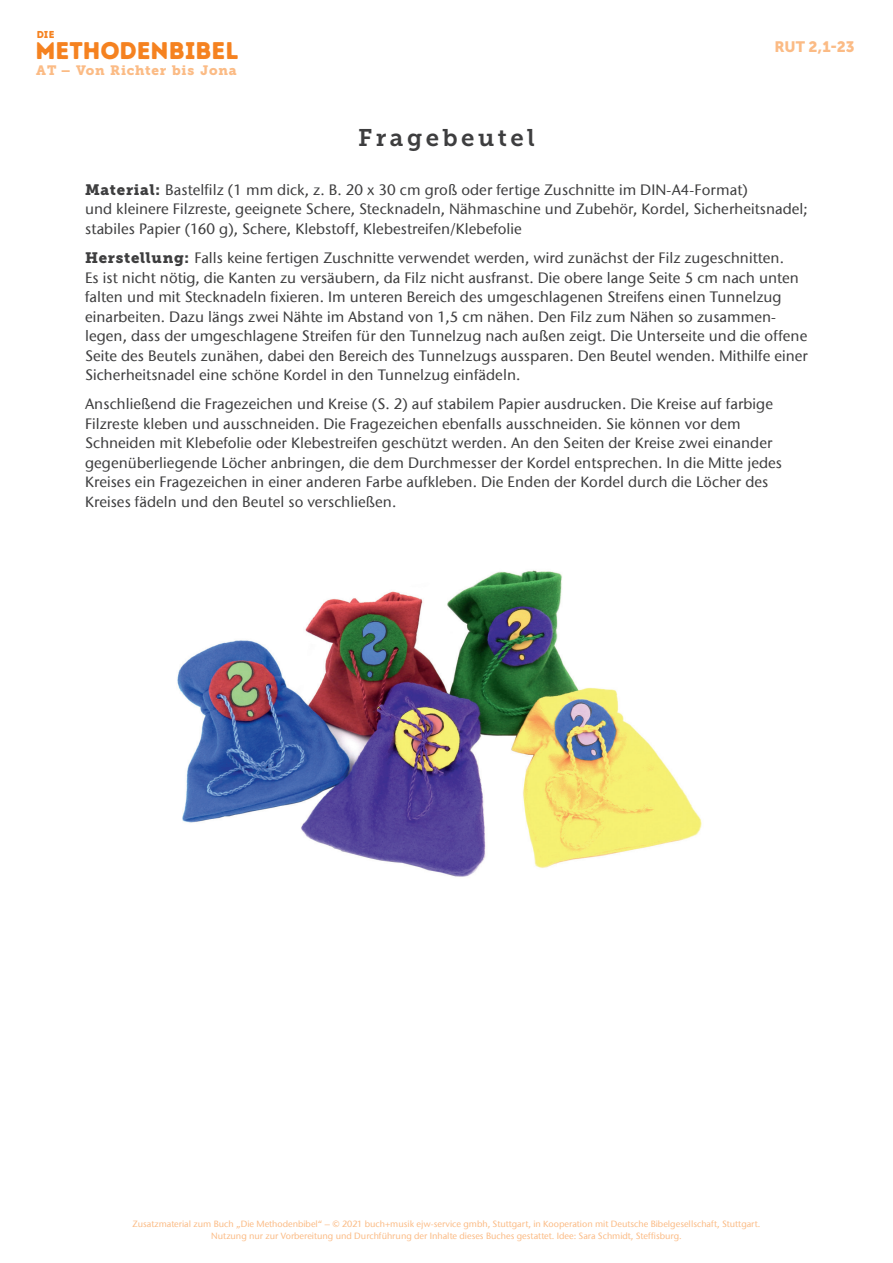
<style>
.page{position:relative;width:893px;height:1263px;background:#fff}
.page>*{position:absolute;margin:0;border:0;box-sizing:border-box;transform-origin:0 0}
.t1{font:24.15px "Intro Rust Base";color:#f58220}
.t2{font:24px "Museo Slab 700";letter-spacing:.145em;color:#3e3e3f}
.t3{font:500 15px/19.5px "ITC Stone Sans Com";letter-spacing:.005em;color:#3e3e3f}
.t4{font:15px "Museo Sans 900";color:#fbbb85}
.t5{font:13.5px "Museo Slab 900";letter-spacing:.055em;color:#fbbb85}
.t6{font:10.05px "Intro Rust Base";color:#f58220}
.t7{font:500 9px/12px "ITC Stone Sans Com";color:#fbbb85;text-align:center}
.s1{font-family:"Museo Slab 900";font-weight:400}
</style>
<div class="page">
<img style="left:177px;top:570px;width:525px;height:307px">
<p class="t6" style="left:37px;top:28px;width:19px">DIE</p>
<p class="t5" style="left:36px;top:62px;width:202px">AT – Von Richter bis Jona</p>
<h1 class="t1" style="left:35px;top:35px;width:205px">METHODENBIBEL</h1>
<p class="t4" style="left:774px;top:38px;width:82px">RUT 2,1-23</p>
<h2 class="t2" style="left:358px;top:124px;width:178px">Fragebeutel</h2>
<p class="t3" style="left:85px;top:180px;width:724px"><span class="s1">Material:</span> Bastelfilz (1 mm dick, z. B. 20 x 30 cm groß oder fertige Zuschnitte im DIN-A4-Format)<br>und kleinere Filzreste, geeignete Schere, Stecknadeln, Nähmaschine und Zubehör, Kordel, Sicherheitsnadel; stabiles Papier (160 g), Schere, Klebstoff, Klebestreifen/Klebefolie</p>
<p class="t3" style="left:85px;top:248px;width:724px"><span class="s1">Herstellung:</span> Falls keine fertigen Zuschnitte verwendet werden, wird zunächst der Filz zugeschnitten.<br>Es ist nicht nötig, die Kanten zu versäubern, da Filz nicht ausfranst. Die obere lange Seite 5 cm nach unten falten und mit Stecknadeln fixieren. Im unteren Bereich des umgeschlagenen Streifens einen Tunnelzug einarbeiten. Dazu längs zwei Nähte im Abstand von 1,5 cm nähen. Den Filz zum Nähen so zusammen&shy;legen, dass der umgeschlagene Streifen für den Tunnelzug nach außen zeigt. Die Unterseite und die offene Seite des Beutels zunähen, dabei den Bereich des Tunnelzugs aussparen. Den Beutel wenden. Mithilfe einer Sicherheitsnadel eine schöne Kordel in den Tunnelzug einfädeln.</p>
<p class="t3" style="left:85px;top:394px;width:698px">Anschließend die Fragezeichen und Kreise (S. 2) auf stabilem Papier ausdrucken. Die Kreise auf farbige Filzreste kleben und ausschneiden. Die Fragezeichen ebenfalls ausschneiden. Sie können vor dem Schneiden mit Klebefolie oder Klebestreifen geschützt werden. An den Seiten der Kreise zwei einander gegenüberliegende Löcher anbringen, die dem Durchmesser der Kordel entsprechen. In die Mitte jedes Kreises ein Fragezeichen in einer anderen Farbe aufkleben. Die Enden der Kordel durch die Löcher des Kreises fädeln und den Beutel so verschließen.</p>
<p class="t7" style="left:133px;top:1218px;width:629px">Zusatzmaterial zum Buch „Die Methodenbibel“ – © 2021 buch+musik ejw-service gmbh, Stuttgart, in Kooperation mit Deutsche Bibelgesellschaft, Stuttgart.<br>Nutzung nur zur Vorbereitung und Durchführung der Inhalte dieses Buches gestattet. Idee: Sara Schmidt, Steffisburg.</p>
</div>
